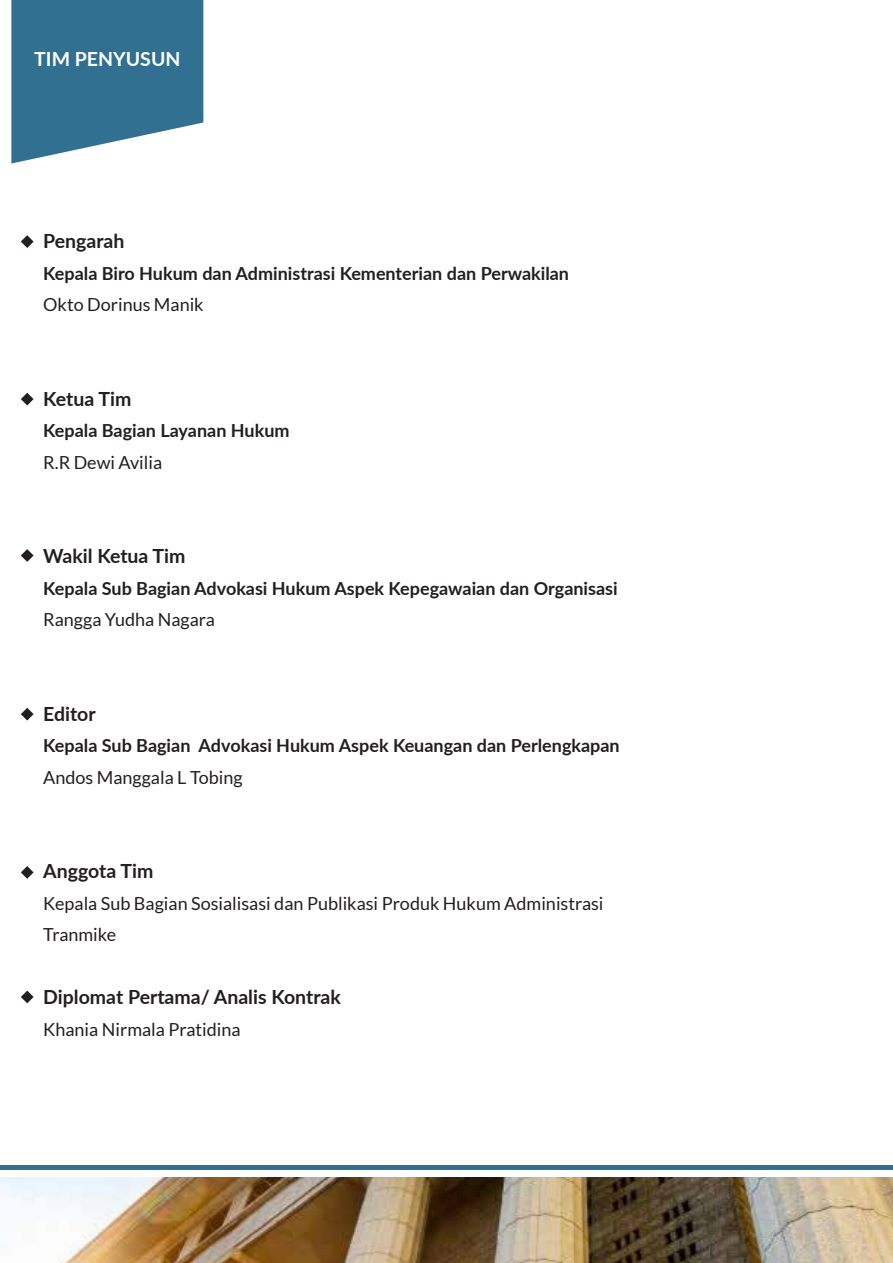
<style>
.page{position:relative;width:893px;height:1263px;background:#fff}
.page>*{position:absolute;margin:0;border:0;box-sizing:border-box;transform-origin:0 0}
.t1{font:700 19.5px "Lato";color:#231f20}
.t2{font:700 19.5px "Lato";color:#fff}
.t3{font:700 18px "Lato";color:#231f20}
.t4{font:18px/31.5px "Lato";color:#231f20}
</style>
<div class="page">
<svg style="left:11px;top:0;width:192px;height:164px;background:#4b829e"></svg>
<hr style="left:0;top:1165px;width:893px;height:4px;background:#317090">
<img style="left:0;top:1178px;width:893px;height:85px">
<svg style="left:21px;top:235px;width:13px;height:13px"></svg>
<svg style="left:21px;top:393px;width:13px;height:12px"></svg>
<svg style="left:21px;top:549px;width:13px;height:13px"></svg>
<svg style="left:21px;top:708px;width:13px;height:12px"></svg>
<svg style="left:21px;top:866px;width:13px;height:13px"></svg>
<svg style="left:21px;top:990px;width:13px;height:13px"></svg>
<p class="t2" style="left:34px;top:44px;width:148px">TIM PENYUSUN</p>
<p class="t1" style="left:43px;top:227px;width:83px">Pengarah</p>
<p class="t3" style="left:43px;top:260px;width:527px">Kepala Biro Hukum dan Administrasi Kementerian dan Perwakilan</p>
<p class="t4" style="left:43px;top:289px;width:162px">Okto Dorinus Manik</p>
<p class="t1" style="left:43px;top:384px;width:90px">Ketua Tim</p>
<p class="t3" style="left:43px;top:417px;width:248px">Kepala Bagian Layanan Hukum</p>
<p class="t4" style="left:43px;top:446px;width:120px">R.R Dewi Avilia</p>
<p class="t1" style="left:43px;top:542px;width:144px">Wakil Ketua Tim</p>
<p class="t3" style="left:43px;top:575px;width:576px">Kepala Sub Bagian Advokasi Hukum Aspek Kepegawaian dan Organisasi</p>
<p class="t4" style="left:43px;top:604px;width:173px">Rangga Yudha Nagara</p>
<p class="t1" style="left:43px;top:699px;width:54px">Editor</p>
<p class="t3" style="left:43px;top:732px;width:578px">Kepala Sub Bagian Advokasi Hukum Aspek Keuangan dan Perlengkapan</p>
<p class="t4" style="left:43px;top:761px;width:201px">Andos Manggala L Tobing</p>
<p class="t1" style="left:43px;top:857px;width:112px">Anggota Tim</p>
<p class="t4" style="left:43px;top:887px;width:562px">Kepala Sub Bagian Sosialisasi dan Publikasi Produk Hukum Administrasi<br>Tranmike</p>
<p class="t1" style="left:43px;top:983px;width:299px">Diplomat Pertama/ Analis Kontrak</p>
<p class="t4" style="left:43px;top:1013px;width:199px">Khania Nirmala Pratidina</p>
</div>
